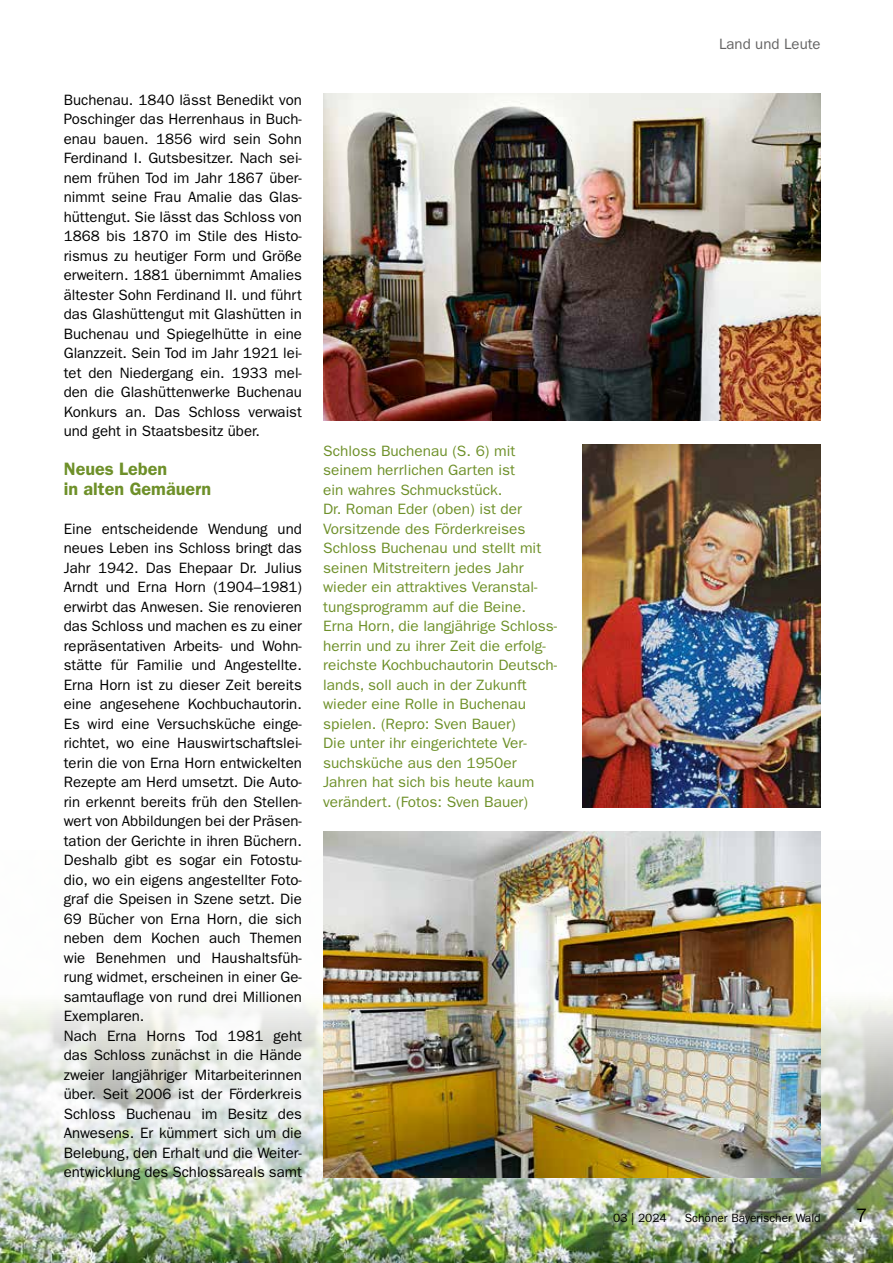
<style>
.page{position:relative;width:893px;height:1263px;background:#fff}
.page>*{position:absolute;margin:0;border:0;box-sizing:border-box;transform-origin:0 0}
.t1{font:19.5px "ITC Franklin Gothic Std";color:#000}
.t2{font:600 18px/19.5px "ITC Franklin Gothic Std";color:#6e9029}
.t3{font:15px/19.5px "ITC Franklin Gothic Std";color:#000;text-align:justify}
.t4{font:15px/19.5px "ITC Franklin Gothic Std";color:#6e9029}
.t5{font:15px "ITC Franklin Gothic Std";color:#646363}
.t6{font:12px "ITC Franklin Gothic Std";color:#000}
</style>
<div class="page">
<img style="left:0;top:999px;width:893px;height:264px">
<img style="left:323px;top:94px;width:498px;height:327px">
<img style="left:323px;top:831px;width:498px;height:347px">
<img style="left:583px;top:444px;width:238px;height:364px">
<p class="t3" style="left:64px;top:90px;width:240px">Buchenau. 1840 lässt Benedikt von Poschinger das Herrenhaus in Buch&shy;enau bauen. 1856 wird sein Sohn Ferdinand I. Gutsbesitzer. Nach sei&shy;nem frühen Tod im Jahr 1867 über&shy;nimmt seine Frau Amalie das Glas&shy;hüttengut. Sie lässt das Schloss von 1868 bis 1870 im Stile des Histo&shy;rismus zu heutiger Form und Größe erweitern. 1881 übernimmt Amalies ältester Sohn Ferdinand II. und führt das Glashüttengut mit Glashütten in Buchenau und Spiegelhütte in eine Glanzzeit. Sein Tod im Jahr 1921 lei&shy;tet den Niedergang ein. 1933 mel&shy;den die Glashüttenwerke Buchenau Konkurs an. Das Schloss verwaist und geht in Staatsbesitz über.</p>
<p class="t2" style="left:64px;top:459px;width:149px">Neues Leben<br>in alten Gemäuern</p>
<p class="t3" style="left:64px;top:519px;width:240px;text-align:left">Eine entscheidende Wendung und neues Leben ins Schloss bringt das Jahr 1942. Das Ehepaar Dr. Julius Arndt und Erna Horn (1904–1981) erwirbt das Anwesen. Sie renovieren das Schloss und machen es zu einer repräsentativen Arbeits- und Wohn&shy;stätte für Familie und Angestellte.<br>Erna Horn ist zu dieser Zeit bereits eine angesehene Kochbuchautorin.<br>Es wird eine Versuchsküche einge&shy;richtet, wo eine Hauswirtschaftslei&shy;terin die von Erna Horn entwickelten Rezepte am Herd umsetzt. Die Auto&shy;rin erkennt bereits früh den Stellen&shy;wert von Abbildungen bei der Präsen&shy;tation der Gerichte in ihren Büchern.<br>Deshalb gibt es sogar ein Fotostu&shy;dio, wo ein eigens angestellter Foto&shy;graf die Speisen in Szene setzt. Die 69 Bücher von Erna Horn, die sich neben dem Kochen auch Themen wie Benehmen und Haushaltsfüh&shy;rung widmet, erscheinen in einer Ge&shy;samtauflage von rund drei Millionen Exemplaren.<br>Nach Erna Horns Tod 1981 geht das Schloss zunächst in die Hände zweier langjähriger Mitarbeiterinnen über. Seit 2006 ist der Förderkreis Schloss Buchenau im Besitz des Anwesens. Er kümmert sich um die Belebung, den Erhalt und die Weiter&shy;entwicklung des Schlossareals samt</p>
<p class="t4" style="left:323px;top:441px;width:236px">Schloss Buchenau (S. 6) mit seinem herrlichen Garten ist<br>ein wahres Schmuckstück.<br>Dr. Roman Eder (oben) ist der<br>Vorsitzende des Förderkreises<br>Schloss Buchenau und stellt mit seinen Mitstreitern jedes Jahr wieder ein attraktives Veranstal&shy;tungsprogramm auf die Beine.<br>Erna Horn, die langjährige Schloss&shy;herrin und zu ihrer Zeit die erfolg&shy;reichste Kochbuchautorin Deutsch&shy;lands, soll auch in der Zukunft wieder eine Rolle in Buchenau spielen. (Repro: Sven Bauer)<br>Die unter ihr eingerichtete Ver&shy;suchsküche aus den 1950er<br>Jahren hat sich bis heute kaum verändert. (Fotos: Sven Bauer)</p>
<p class="t5" style="left:719px;top:35px;width:103px">Land und Leute</p>
<p class="t6" style="left:613px;top:1211px;width:55px">03 | 2024</p>
<p class="t6" style="left:685px;top:1211px;width:137px">Schöner Bayerischer Wald</p>
<h1 class="t1" style="left:856px;top:1204px;width:13px">7</h1>
</div>
